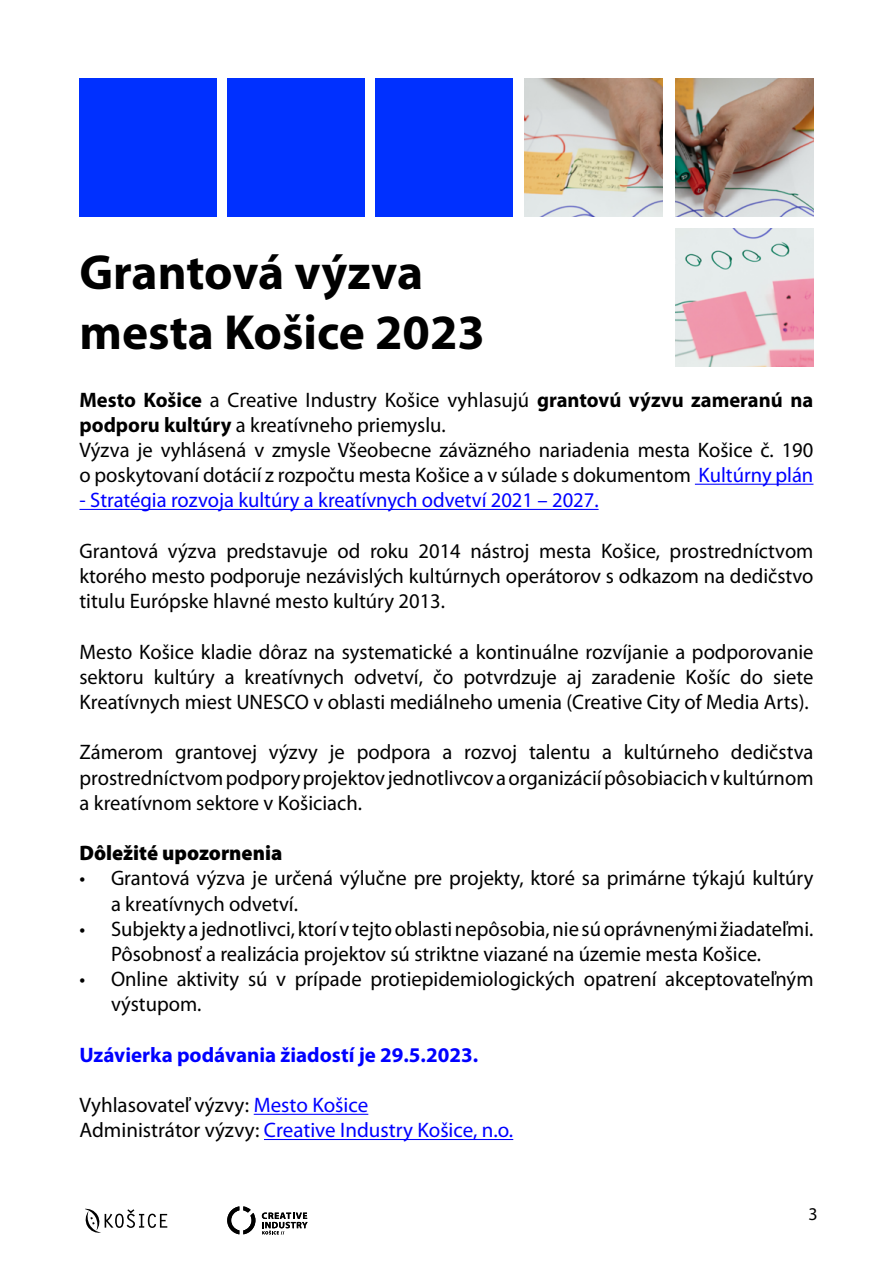
<style>
.page{position:relative;width:893px;height:1263px;background:#fff}
.page>*{position:absolute;margin:0;border:0;box-sizing:border-box;transform-origin:0 0}
.t1{font:700 49.5px/59.4px "Myriad Pro";color:#000}
.t2{font:21px/25.2px "Myriad Pro";color:#000}
.t3{font:21px/25.2px "Myriad Pro";color:#00f}
.t4{font:700 21px "Myriad Pro";color:#00f}
.t5{font:900 21px "Myriad Pro";color:#000}
.t6{font:18px "Myriad Pro";color:#000}
.s1{font-weight:700}
.s2{color:#00f}
.s3{color:#000}
</style>
<div class="page">
<svg style="left:227px;top:1206px;width:28px;height:28px"></svg>
<svg style="left:262px;top:1212px;width:46px;height:22px"></svg>
<svg style="left:85px;top:1208px;width:82px;height:25px"></svg>
<img style="left:524px;top:79px;width:138px;height:137px">
<img style="left:676px;top:79px;width:137px;height:137px">
<img style="left:676px;top:228px;width:137px;height:138px">
<div style="left:80px;top:78px;width:137px;height:138px;background:#0030ff"></div>
<div style="left:227px;top:78px;width:138px;height:138px;background:#0030ff"></div>
<div style="left:376px;top:78px;width:137px;height:138px;background:#0030ff"></div>
<hr style="left:695px;top:484px;width:118px;height:1px;background:#00f">
<hr style="left:80px;top:509px;width:519px;height:1px;background:#00f">
<hr style="left:254px;top:1114px;width:114px;height:1px;background:#00f">
<hr style="left:264px;top:1139px;width:249px;height:1px;background:#00f">
<h1 class="t1" style="left:80px;top:244px;width:407px">Grantová výzva mesta Košice 2023</h1>
<p class="t2" style="left:80px;top:387px;width:735px"><span class="s1">Mesto Košice</span> a Creative Industry Košice vyhlasujú <span class="s1">grantovú výzvu zameranú na podporu kultúry</span> a kreatívneho priemyslu.<br>Výzva je vyhlásená v zmysle Všeobecne záväzného nariadenia mesta Košice č. 190 o poskytovaní dotácií z rozpočtu mesta Košice a v súlade s dokumentom <span class="s2">Kultúrny plán</span></p>
<p class="t3" style="left:80px;top:488px;width:521px">- Stratégia rozvoja kultúry a kreatívnych odvetví 2021 – 2027.</p>
<p class="t2" style="left:80px;top:538px;width:735px;text-align:justify">Grantová výzva predstavuje od roku 2014 nástroj mesta Košice, prostredníctvom ktorého mesto podporuje nezávislých kultúrnych operátorov s odkazom na dedičstvo titulu Európske hlavné mesto kultúry 2013.</p>
<p class="t2" style="left:80px;top:639px;width:735px;text-align:justify">Mesto Košice kladie dôraz na systematické a kontinuálne rozvíjanie a podporovanie sektoru kultúry a kreatívnych odvetví, čo potvrdzuje aj zaradenie Košíc do siete Kreatívnych miest UNESCO v oblasti mediálneho umenia (Creative City of Media Arts).</p>
<p class="t2" style="left:80px;top:740px;width:735px;text-align:justify">Zámerom grantovej výzvy je podpora a rozvoj talentu a kultúrneho dedičstva prostredníctvom podpory projektov jednotlivcov a organizácií pôsobiacich v kultúrnom a kreatívnom sektore v Košiciach.</p>
<p class="t5" style="left:80px;top:839px;width:204px">Dôležité upozornenia</p>
<p class="t2" style="left:111px;top:866px;width:704px;text-indent:-32px">• Grantová výzva je určená výlučne pre projekty, ktoré sa primárne týkajú kultúry a kreatívnych odvetví.</p>
<p class="t2" style="left:111px;top:916px;width:704px;text-indent:-32px">• Subjekty a jednotlivci, ktorí v tejto oblasti nepôsobia, nie sú oprávnenými žiadateľmi.<br>Pôsobnosť a realizácia projektov sú striktne viazané na územie mesta Košice.</p>
<p class="t2" style="left:111px;top:967px;width:704px;text-indent:-32px">• Online aktivity sú v prípade protiepidemiologických opatrení akceptovateľným výstupom.</p>
<p class="t4" style="left:80px;top:1043px;width:400px">Uzávierka podávania žiadostí je 29.5.2023.</p>
<p class="t3" style="left:80px;top:1093px;width:435px"><span class="s3">Vyhlasovateľ výzvy:</span> Mesto Košice<br><span class="s3">Administrátor výzvy:</span> Creative Industry Košice, n.o.</p>
<p class="t6" style="left:808px;top:1204px;width:11px">3</p>
</div>
